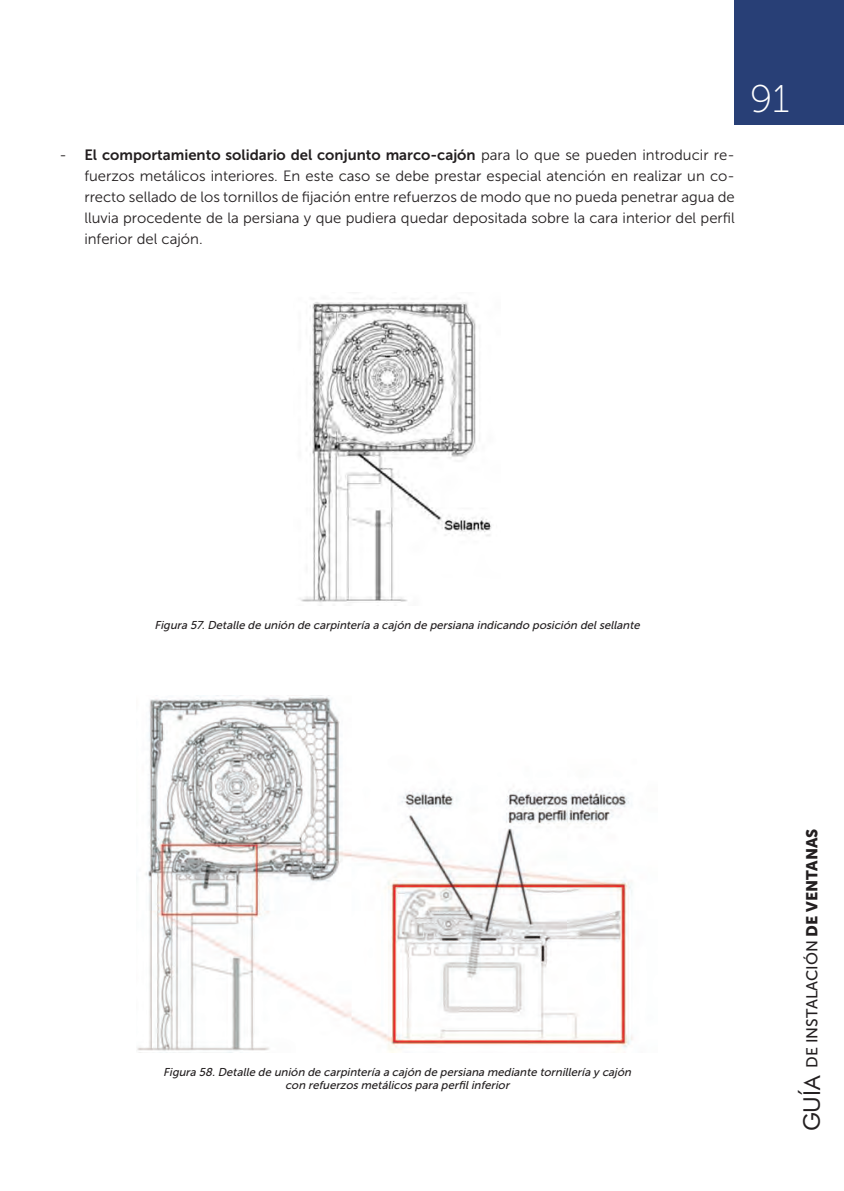
<style>
.page{position:relative;width:844px;height:1191px;background:#fff}
.page>*{position:absolute;margin:0;border:0;box-sizing:border-box;transform-origin:0 0}
.t1{font:38.5px "Museo Sans 100";color:#fff}
.t2{font:15.75px "Museo Sans 500";color:#231f20}
.punto_texto{font:14.88px/21px "Museo Sans 300";color:#231f20;text-align:justify}
.Pie_foto{font:italic 11.38px/13.7px "Museo Sans 500";color:#231f20;text-align:center}
.s1{font-family:"Museo Sans 700"}
.s2{font-family:"Futura BT";font-size:23.28px}
.s3{font-family:"Museo Sans 900"}
</style>
<div class="page">
<div style="left:734px;top:0;width:109px;height:125px;background:#283f76"></div>
<img style="left:299px;top:298px;width:193px;height:305px">
<img style="left:137px;top:695px;width:496px;height:357px">
<p class="punto_texto" style="left:84px;top:144px;width:651px;text-indent:-25px">- <span class="s1">El comportamiento solidario del conjunto marco-cajón</span> para lo que se pueden introducir re&shy;fuerzos metálicos interiores. En este caso se debe prestar especial atención en realizar un co&shy;rrecto sellado de los tornillos de fijación entre refuerzos de modo que no pueda penetrar agua de lluvia procedente de la persiana y que pudiera quedar depositada sobre la cara interior del perfil inferior del cajón.</p>
<h1 class="t1" style="left:749px;top:78px;width:41px">91</h1>
<p class="Pie_foto" style="left:154px;top:618px;width:489px">Figura 57.Detalle de unión de carpintería a cajón de persiana indicando posición delsellante</p>
<p class="Pie_foto" style="left:163px;top:1065px;width:472px">Figura 58.Detalle de unión de carpintería a cajón de persiana mediante tornillería y cajón con refuerzos metálicos para perfilinferior</p>
<p class="t2" style="left:803px;top:1131px;width:304px;rotate:-90deg"><span class="s2">GUÍA</span> DE INSTALACIÓN <span class="s3">DE VENTANAS</span></p>
</div>
